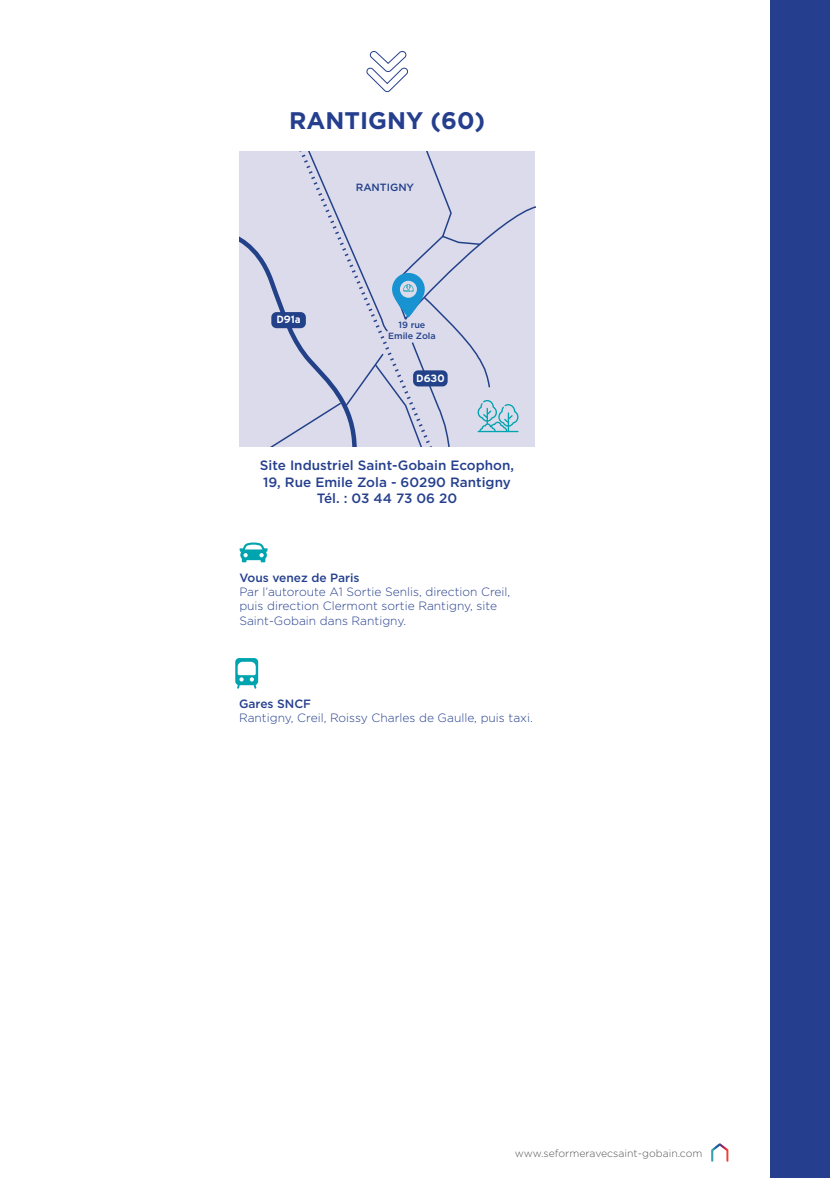
<style>
.page{position:relative;width:830px;height:1178px;background:#fff}
.page>*{position:absolute;margin:0;border:0;box-sizing:border-box;transform-origin:0 0}
.t1{font:700 24px "Gotham";color:#253f8e}
.t2{font:500 13.5px/16.2px "Gotham";color:#253f8e;text-align:center}
.t3{font:300 12px/14.4px "Gotham";color:#253f8e}
.t4{font:500 12px "Gotham";color:#253f8e}
.t5{font:300 10.5px "Gotham";color:#57585a}
.t6{font:700 10.5px "Interstate";color:#fff}
.t7{font:500 10.5px "Gotham";color:#24408a}
.t8{font:500 9px/10.8px "Gotham";color:#24408a;text-align:center}
</style>
<div class="page">
<div style="left:770px;top:0;width:59px;height:1178px;background:#253f8e"></div>
<svg style="left:711px;top:1143px;width:17px;height:18px"></svg>
<div style="left:239px;top:152px;width:296px;height:295px;background:#dbdbeb"></div>
<svg style="left:296px;top:151px;width:155px;height:80px"></svg>
<svg style="left:239px;top:231px;width:279px;height:216px"></svg>
<svg style="left:366px;top:51px;width:42px;height:42px"></svg>
<svg style="left:239px;top:542px;width:28px;height:20px"></svg>
<svg style="left:235px;top:658px;width:23px;height:31px"></svg>
<p class="t1" style="left:289px;top:104px;width:197px">RANTIGNY (60)</p>
<p class="t6" style="left:276px;top:313px;width:26px">D91a</p>
<p class="t7" style="left:355px;top:181px;width:60px">RANTIGNY</p>
<p class="t8" style="left:388px;top:320px;width:49px">19 rue<br>Emile Zola</p>
<p class="t6" style="left:416px;top:372px;width:30px">D630</p>
<p class="t2" style="left:260px;top:457px;width:255px">Site Industriel Saint-Gobain Ecophon,</p>
<p class="t2" style="left:263px;top:473px;width:249px">19, Rue Emile Zola - 60290 Rantigny<br>Tél. : 03 44 73 06 20</p>
<p class="t4" style="left:239px;top:569px;width:122px">Vous venez de Paris</p>
<p class="t3" style="left:239px;top:584px;width:272px">Par l’autoroute A1 Sortie Senlis, direction Creil, puis direction Clermont sortie Rantigny, site<br>Saint-Gobain dans Rantigny.</p>
<p class="t4" style="left:239px;top:695px;width:74px">Gares SNCF</p>
<p class="t3" style="left:239px;top:710px;width:295px">Rantigny, Creil, Roissy Charles de Gaulle, puis taxi.</p>
<p class="t5" style="left:514px;top:1146px;width:189px">www.seformeravecsaint-gobain.com</p>
</div>
